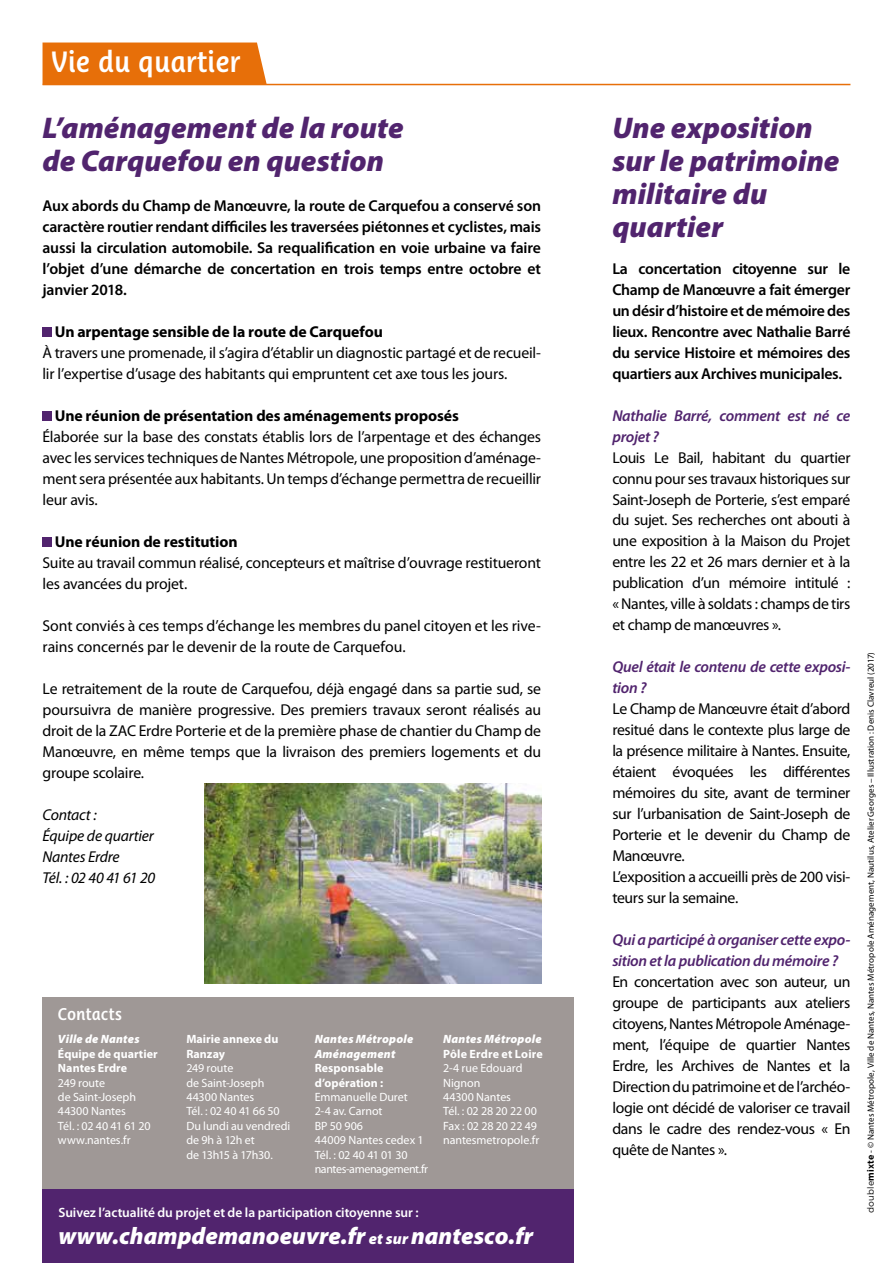
<style>
.page{position:relative;width:893px;height:1263px;background:#fff}
.page>*{position:absolute;margin:0;border:0;box-sizing:border-box;transform-origin:0 0}
.t1{font:italic 900 30px/33px "Myriad Pro";color:#51246e}
.t2{font:600 28.5px "Ayita Pro";color:#fff}
.t3{font:italic 900 24px "Myriad Pro";color:#fff}
.t4{font:600 16.5px "Ayita Pro";color:#fff}
.t5{font:15.75px/21px "Myriad Pro";letter-spacing:-.015em;color:#000}
.t6{font:600 15.75px/21px "Myriad Pro";letter-spacing:-.015em;color:#000;text-align:justify}
.t7{font:italic 600 15.75px/21px "Myriad Pro";letter-spacing:-.015em;color:#51246e}
.t8{font:700 15.75px "Myriad Pro";letter-spacing:-.005em;color:#000}
.t9{font:italic 15.75px/21px "Myriad Pro";letter-spacing:-.015em;color:#000}
.t10{font:600 13.5px "Myriad Pro";letter-spacing:-.005em;color:#fff}
.t11{font:12px/14.4px "Myriad Pro";letter-spacing:-.005em;color:#fff}
.t12{font:700 12px/14.4px "Myriad Pro";letter-spacing:.005em;color:#fff}
.t13{font:italic 900 12px/14.4px "Myriad Pro";letter-spacing:.015em;color:#fff}
.t14{font:600 12px "Ayita Pro";color:#fff}
.t15{font:9px "Myriad Pro";letter-spacing:.005em;color:#000}
.s1{font-size:15.75px}
.s2{font-family:"Gotham"}
.s3{font-family:"Gotham";font-weight:700}
</style>
<div class="page">
<div style="left:43px;top:43px;width:224px;height:41px;background:#e76f09"></div>
<hr style="left:43px;top:84px;width:807px;height:1px;background:#e76f09">
<div style="left:43px;top:998px;width:531px;height:195px;background:#9f9896"></div>
<div style="left:43px;top:327px;width:9px;height:10px;background:#51246e"></div>
<div style="left:43px;top:411px;width:9px;height:10px;background:#51246e"></div>
<div style="left:43px;top:537px;width:9px;height:10px;background:#51246e"></div>
<img style="left:204px;top:784px;width:337px;height:199px">
<div style="left:43px;top:1190px;width:531px;height:73px;background:#51246e"></div>
<h2 class="t2" style="left:51px;top:45px;width:191px">Vie du quartier</h2>
<h1 class="t1" style="left:43px;top:112px;width:363px">L’aménagement de la route de Carquefou en question</h1>
<h1 class="t1" style="left:612px;top:112px;width:229px">Une exposition sur le patrimoine militaire du quartier</h1>
<p class="t6" style="left:43px;top:195px;width:500px">Aux abords du Champ de Manœuvre, la route de Carquefou a conservé son caractère routier rendant difficiles les traversées piétonnes et cyclistes, mais aussi la circulation automobile. Sa requalification en voie urbaine va faire l’objet d’une démarche de concertation en trois temps entre octobre et janvier 2018.</p>
<p class="t8" style="left:55px;top:322px;width:330px">Un arpentage sensible de la route de Carquefou</p>
<p class="t5" style="left:43px;top:342px;width:500px">À travers une promenade, il s’agira d’établir un diagnostic partagé et de recueil&shy;lir l’expertise d’usage des habitants qui empruntent cet axe tous les jours.</p>
<p class="t8" style="left:55px;top:406px;width:406px">Une réunion de présentation des aménagements proposés</p>
<p class="t5" style="left:43px;top:426px;width:500px;text-align:justify">Élaborée sur la base des constats établis lors de l’arpentage et des échanges avec les services techniques de Nantes Métropole, une proposition d’aménage&shy;ment sera présentée aux habitants. Un temps d’échange permettra de recueillir leur avis.</p>
<p class="t8" style="left:55px;top:532px;width:184px">Une réunion de restitution</p>
<p class="t5" style="left:43px;top:552px;width:500px">Suite au travail commun réalisé, concepteurs et maîtrise d’ouvrage restitueront les avancées du projet.</p>
<p class="t5" style="left:43px;top:615px;width:500px">Sont conviés à ces temps d’échange les membres du panel citoyen et les rive&shy;rains concernés par le devenir de la route de Carquefou.</p>
<p class="t5" style="left:43px;top:678px;width:500px;text-align:justify">Le retraitement de la route de Carquefou, déjà engagé dans sa partie sud, se poursuivra de manière progressive. Des premiers travaux seront réalisés au droit de la ZAC Erdre Porterie et de la première phase de chantier du Champ de Manœuvre, en même temps que la livraison des premiers logements et du groupe scolaire.</p>
<p class="t9" style="left:43px;top:804px;width:114px">Contact :<br>Équipe de quartier<br>Nantes Erdre<br>Tél. : 02 40 41 61 20</p>
<p class="t6" style="left:612px;top:258px;width:240px">La concertation citoyenne sur le Champ de Manœuvre a fait émerger un désir d’histoire et de mémoire des lieux. Rencontre avec Nathalie Barré du service Histoire et mémoires des quartiers aux Archives municipales.</p>
<p class="t7" style="left:612px;top:405px;width:240px">Nathalie Barré, comment est né ce projet ?</p>
<p class="t5" style="left:612px;top:447px;width:240px;text-align:justify">Louis Le Bail, habitant du quartier connu pour ses travaux historiques sur Saint-Joseph de Porterie, s’est emparé du sujet. Ses recherches ont abouti à une exposition à la Maison du Projet entre les 22 et 26 mars dernier et à la publication d’un mémoire intitulé : « Nantes, ville à soldats : champs de tirs et champ de manœuvres ».</p>
<p class="t7" style="left:612px;top:657px;width:240px">Quel était le contenu de cette exposi&shy;tion ?</p>
<p class="t5" style="left:612px;top:699px;width:240px">Le Champ de Manœuvre était d’abord resitué dans le contexte plus large de la présence militaire à Nantes. Ensuite, étaient évoquées les différentes mémoires du site, avant de terminer sur l’urbanisation de Saint-Joseph de<br>Porterie et le devenir du Champ de<br>Manœuvre.<br>L’exposition a accueilli près de 200 visi&shy;teurs sur la semaine.</p>
<p class="t7" style="left:612px;top:930px;width:240px">Qui a participé à organiser cette expo&shy;sition et la publication du mémoire ?</p>
<p class="t5" style="left:612px;top:972px;width:240px;text-align:justify">En concertation avec son auteur, un groupe de participants aux ateliers citoyens, Nantes Métropole Aménage&shy;ment, l’équipe de quartier Nantes Erdre, les Archives de Nantes et la Direction du patrimoine et de l’archéo&shy;logie ont décidé de valoriser ce travail dans le cadre des rendez-vous « En quête de Nantes ».</p>
<p class="t4" style="left:58px;top:1004px;width:66px">Contacts</p>
<p class="t13" style="left:58px;top:1032px;width:83px">Ville de Nantes</p>
<p class="t12" style="left:58px;top:1047px;width:101px">Équipe de quartier<br>Nantes Erdre</p>
<p class="t11" style="left:58px;top:1075px;width:94px">249 route<br>de Saint-Joseph<br>44300 Nantes<br>Tél. : 02 40 41 61 20 www.nantes.fr</p>
<p class="t12" style="left:186px;top:1032px;width:94px">Mairie annexe du<br>Ranzay</p>
<p class="t11" style="left:186px;top:1061px;width:105px">249 route<br>de Saint-Joseph<br>44300 Nantes<br>Tél. : 02 40 41 66 50<br>Du lundi au vendredi de 9h à 12h et<br>de 13h15 à 17h30.</p>
<p class="t13" style="left:443px;top:1032px;width:100px">Nantes Métropole</p>
<p class="t12" style="left:443px;top:1047px;width:101px">Pôle Erdre et Loire</p>
<p class="t11" style="left:443px;top:1061px;width:98px">2-4 rue Edouard<br>Nignon<br>44300 Nantes<br>Tél. : 02 28 20 22 00<br>Fax : 02 28 20 22 49 nantesmetropole.fr</p>
<p class="t13" style="left:315px;top:1032px;width:100px">Nantes Métropole<br>Aménagement</p>
<p class="t12" style="left:315px;top:1061px;width:70px">Responsable d’opération :</p>
<p class="t11" style="left:315px;top:1090px;width:115px">Emmanuelle Duret<br>2-4 av. Carnot<br>BP 50 906<br>44009 Nantes cedex 1<br>Tél. : 02 40 41 01 30 nantes-amenagement.fr</p>
<p class="t10" style="left:58px;top:1205px;width:362px">Suivez l’actualité du projet et de la participation citoyenne sur :</p>
<h3 class="t3" style="left:58px;top:1222px;width:476px">www.champdemanoeuvre.fr <span class="s1">et sur</span> nantesco.fr</h3>
<p class="t14" style="left:443px;top:1230px;width:8px">6</p>
<p class="t15" style="left:866px;top:1213px;width:562px;rotate:-90deg"><span class="s2">double</span><span class="s3">mixte</span> - © Nantes Métropole, Ville de Nantes, Nantes Métropole Aménagement, Nautilus, Atelier Georges – Illustration : Denis Clavreul (2017)</p>
</div>
